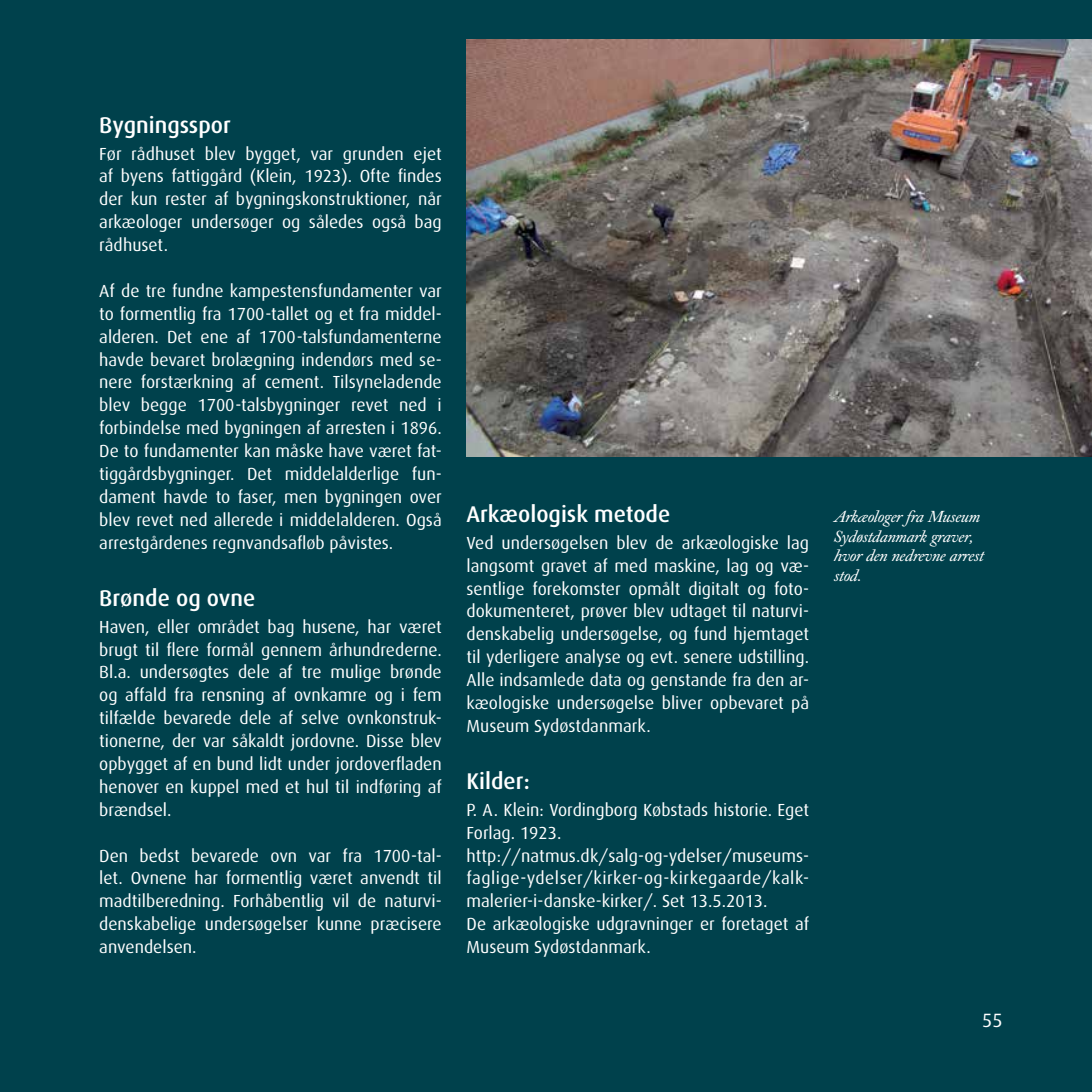
<style>
.page{position:relative;width:1092px;height:1092px;background:#fff}
.page>*{position:absolute;margin:0;border:0;box-sizing:border-box;transform-origin:0 0}
.t1{font:500 22.75px "Dax";color:#fff}
.t2{font:19.25px "Dax";color:#fff}
.t3{font:17.5px/22.9px "Dax";color:#fff;text-align:justify}
.t4{font:italic 15.75px/19.6px "Caslon Book BE";color:#fff}
</style>
<div class="page">
<div style="left:0;top:0;width:1091px;height:1091px;background:#00414c"></div>
<img style="left:466px;top:40px;width:625px;height:416px">
<h1 class="t1" style="left:99px;top:112px;width:133px">Bygningsspor</h1>
<p class="t3" style="left:99px;top:142px;width:344px">Før rådhuset blev bygget, var grunden ejet af byens fattiggård (Klein, 1923). Ofte findes der kun rester af bygningskonstruktioner, når arkæologer undersøger og således også bag rådhuset.</p>
<p class="t3" style="left:99px;top:279px;width:344px">Af de tre fundne kampestensfundamenter var to formentlig fra 1700-tallet og et fra middel&shy;alderen. Det ene af 1700-talsfundamenterne havde bevaret brolægning indendørs med se&shy;nere forstærkning af cement. Tilsyneladende blev begge 1700-talsbygninger revet ned i forbindelse med bygningen af arresten i 1896.<br>De to fundamenter kan måske have været fat&shy;tiggårdsbygninger. Det middelalderlige fun&shy;dament havde to faser, men bygningen over blev revet ned allerede i middelalderen. Også arrestgårdenes regnvandsafløb påvistes.</p>
<h1 class="t1" style="left:99px;top:585px;width:157px">Brønde og ovne</h1>
<p class="t3" style="left:99px;top:615px;width:344px">Haven, eller området bag husene, har været brugt til flere formål gennem århundrederne.<br>Bl.a. undersøgtes dele af tre mulige brønde og affald fra rensning af ovnkamre og i fem tilfælde bevarede dele af selve ovnkonstruk&shy;tionerne, der var såkaldt jordovne. Disse blev opbygget af en bund lidt under jordoverfladen henover en kuppel med et hul til indføring af brændsel.</p>
<p class="t3" style="left:99px;top:844px;width:344px">Den bedst bevarede ovn var fra 1700-tal&shy;let. Ovnene har formentlig været anvendt til madtilberedning. Forhåbentlig vil de naturvi&shy;denskabelige undersøgelser kunne præcisere anvendelsen.</p>
<h1 class="t1" style="left:466px;top:501px;width:205px">Arkæologisk metode</h1>
<p class="t3" style="left:466px;top:531px;width:344px">Ved undersøgelsen blev de arkæologiske lag langsomt gravet af med maskine, lag og væ&shy;sentlige forekomster opmålt digitalt og foto&shy;dokumenteret, prøver blev udtaget til naturvi&shy;denskabelig undersøgelse, og fund hjemtaget til yderligere analyse og evt. senere udstilling.<br>Alle indsamlede data og genstande fra den ar&shy;kæologiske undersøgelse bliver opbevaret på Museum Sydøstdanmark.</p>
<h1 class="t1" style="left:466px;top:768px;width:65px">Kilder:</h1>
<p class="t3" style="left:466px;top:798px;width:344px;text-align:left">P. A. Klein: Vordingborg Købstads historie. Eget Forlag. 1923. http://natmus.dk/salg-og-ydelser/museums&shy;faglige-ydelser/kirker-og-kirkegaarde/kalk&shy;malerier-i-danske-kirker/. Set 13.5.2013.<br>De arkæologiske udgravninger er foretaget af Museum Sydøstdanmark.</p>
<p class="t4" style="left:833px;top:507px;width:151px">Arkæologer fra Museum<br>Sydøstdanmark graver, hvor den nedrevne arrest stod.</p>
<p class="t2" style="left:982px;top:1010px;width:22px">55</p>
</div>
